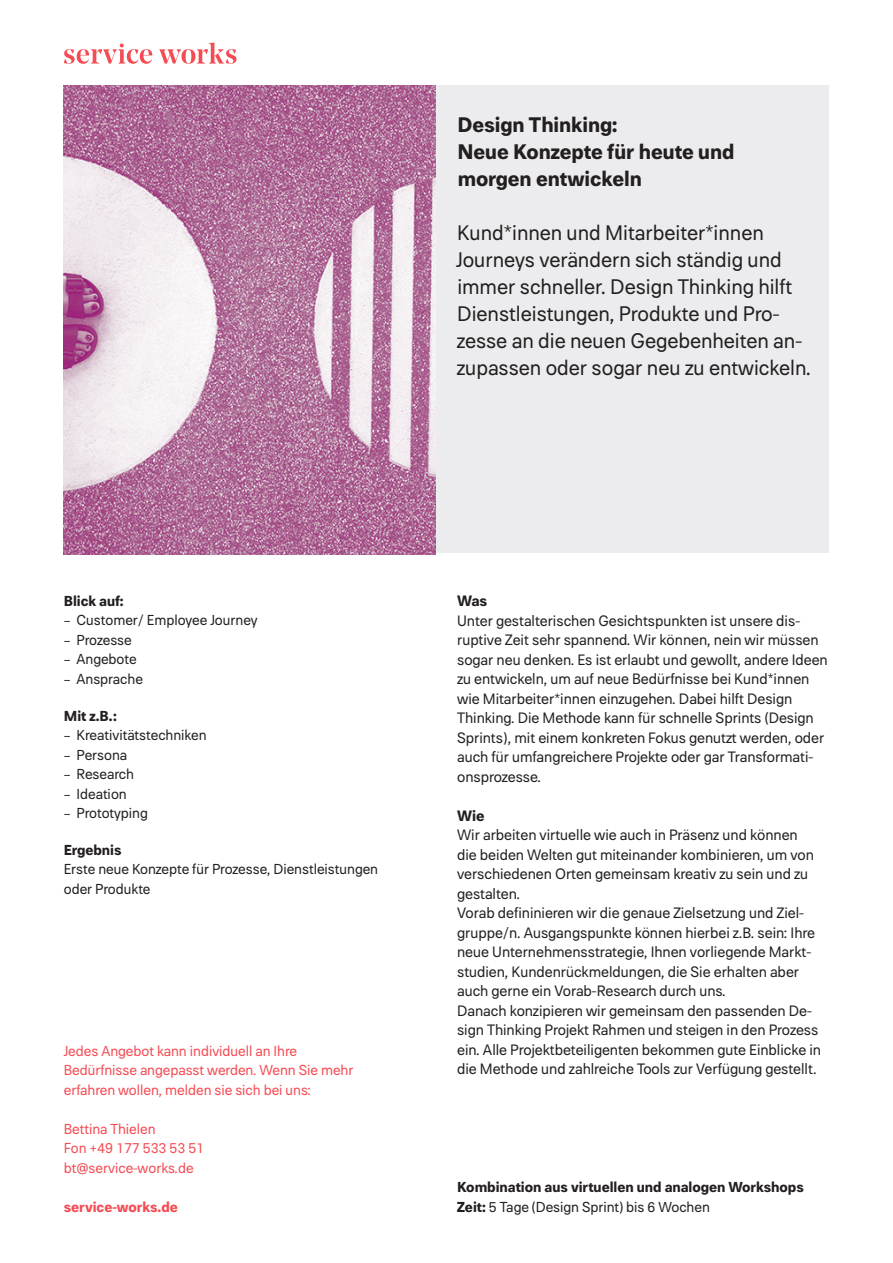
<style>
.page{position:relative;width:893px;height:1263px;background:#fff}
.page>*{position:absolute;margin:0;border:0;box-sizing:border-box;transform-origin:0 0}
.t1{font:21px/27px "Paul Grotesk";color:#231f20}
.t2{font:700 21px "Paul Grotesk";color:#231f20}
.t3{font:15px/19.5px "Paul Grotesk";color:#231f20}
.t4{font:700 15px "Paul Grotesk";color:#231f20}
.t5{font:14.4px/19.5px "Paul Grotesk";color:#231f20}
.t6{font:14.4px/19.5px "Paul Grotesk";color:#f54b53}
.t7{font:700 14.4px "Paul Grotesk";color:#231f20}
.t8{font:700 14.4px "Paul Grotesk";color:#f54b53}
.s1{font-family:"Source Sans Pro"}
.s2{font-weight:700}
</style>
<div class="page">
<div style="left:64px;top:85px;width:765px;height:468px;background:#ececee"></div>
<svg style="left:64px;top:44px;width:88px;height:20px"></svg>
<svg style="left:159px;top:43px;width:78px;height:21px"></svg>
<img style="left:64px;top:85px;width:372px;height:470px">
<p class="t2" style="left:457px;top:113px;width:162px">Design Thinking:</p>
<p class="t2" style="left:457px;top:140px;width:279px">Neue Konzepte für heute und</p>
<p class="t2" style="left:458px;top:167px;width:186px">morgen entwickeln</p>
<p class="t1" style="left:456px;top:220px;width:356px">Kund*innen und Mitarbeiter*innen Journeys verändern sich ständig und immer schneller. Design Thinking hilft Dienstleistungen, Produkte und Pro&shy;zesse an die neuen Gegebenheiten an&shy;zupassen oder sogar neu zu entwickeln.</p>
<p class="t7" style="left:64px;top:592px;width:61px">Blick auf:</p>
<p class="t5" style="left:64px;top:611px;width:195px"><span class="s1">–</span> Customer/ Employee Journey</p>
<p class="t5" style="left:64px;top:630px;width:69px"><span class="s1">–</span> Prozesse</p>
<p class="t5" style="left:64px;top:650px;width:74px"><span class="s1">–</span> Angebote</p>
<p class="t5" style="left:64px;top:669px;width:81px"><span class="s1">–</span> Ansprache</p>
<p class="t7" style="left:64px;top:707px;width:55px">Mit z.B.:</p>
<p class="t5" style="left:64px;top:725px;width:144px"><span class="s1">–</span> Kreativitätstechniken</p>
<p class="t5" style="left:64px;top:745px;width:65px"><span class="s1">–</span> Persona</p>
<p class="t5" style="left:64px;top:764px;width:72px"><span class="s1">–</span> Research</p>
<p class="t5" style="left:64px;top:784px;width:64px"><span class="s1">–</span> Ideation</p>
<p class="t5" style="left:64px;top:803px;width:86px"><span class="s1">–</span> Prototyping</p>
<p class="t7" style="left:64px;top:841px;width:59px">Ergebnis</p>
<p class="t5" style="left:64px;top:860px;width:316px">Erste neue Konzepte für Prozesse, Dienstleistungen oder Produkte</p>
<p class="t6" style="left:64px;top:1041px;width:291px">Jedes Angebot kann individuell an Ihre<br>Bedürfnisse angepasst werden. Wenn Sie mehr erfahren wollen, melden sie sich bei uns:</p>
<p class="t6" style="left:64px;top:1119px;width:142px">Bettina Thielen<br>Fon +49 177 533 53 51 bt@service-works.de</p>
<p class="t8" style="left:64px;top:1198px;width:116px">service-works.de</p>
<p class="t4" style="left:457px;top:592px;width:32px">Was</p>
<p class="t3" style="left:457px;top:611px;width:372px">Unter gestalterischen Gesichtspunkten ist unsere dis&shy;ruptive Zeit sehr spannend. Wir können, nein wir müssen sogar neu denken. Es ist erlaubt und gewollt, andere Ideen zu entwickeln, um auf neue Bedürfnisse bei Kund*innen wie Mitarbeiter*innen einzugehen. Dabei hilft Design Thinking. Die Methode kann für schnelle Sprints (Design Sprints), mit einem konkreten Fokus genutzt werden, oder auch für umfangreichere Projekte oder gar Transformati&shy;onsprozesse.</p>
<p class="t4" style="left:457px;top:807px;width:29px">Wie</p>
<p class="t3" style="left:457px;top:825px;width:358px">Wir arbeiten virtuelle wie auch in Präsenz und können die beiden Welten gut miteinander kombinieren, um von verschiedenen Orten gemeinsam kreativ zu sein und zu gestalten.</p>
<p class="t3" style="left:457px;top:903px;width:359px">Vorab defininieren wir die genaue Zielsetzung und Ziel&shy;gruppe/n. Ausgangspunkte können hierbei z.B. sein: Ihre neue Unternehmensstrategie, Ihnen vorliegende Markt&shy;studien, Kundenrückmeldungen, die Sie erhalten aber auch gerne ein Vorab-Research durch uns.</p>
<p class="t3" style="left:457px;top:1001px;width:365px">Danach konzipieren wir gemeinsam den passenden De&shy;sign Thinking Projekt Rahmen und steigen in den Prozess ein. Alle Projektbeteiligenten bekommen gute Einblicke in die Methode und zahlreiche Tools zur Verfügung gestellt.</p>
<p class="t7" style="left:457px;top:1179px;width:348px">Kombination aus virtuellen und analogen Workshops</p>
<p class="t5" style="left:457px;top:1197px;width:254px"><span class="s2">Zeit:</span> 5 Tage (Design Sprint) bis 6 Wochen</p>
</div>
